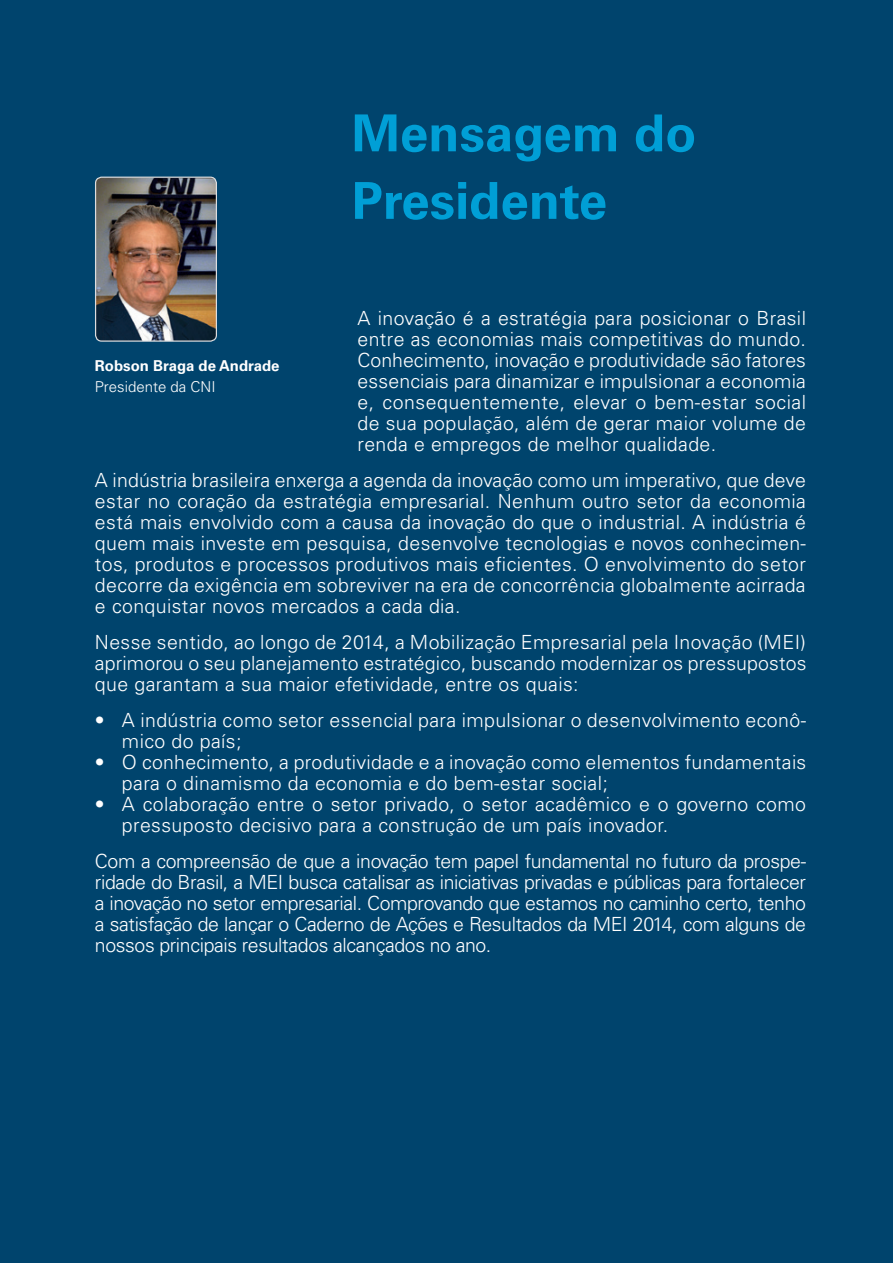
<style>
.page{position:relative;width:893px;height:1263px;background:#00446d}
.page>*{position:absolute;margin:0;border:0;box-sizing:border-box;transform-origin:0 0}
.t1{font:700 51px/67.5px "Univers LT Std";color:#009fd6}
.t2{font:300 19.5px/21px "Univers LT Std";letter-spacing:.02em;color:#fff;text-align:justify}
.t3{font:700 15px "Univers LT Std";color:#fff}
.t4{font:300 15px "Univers LT Std";color:#fff}
</style>
<div class="page">
<img style="left:96px;top:177px;width:120px;height:163px">
<div style="left:95px;top:177px;width:122px;height:165px;border:1px solid #dcdddf;border-radius:6px"></div>
<h1 class="t1" style="left:352px;top:100px;width:346px">Mensagem do<br>Presidente</h1>
<p class="t2" style="left:357px;top:308px;width:450px">A inovação é a estratégia para posicionar o Brasil entre as economias mais competitivas do mundo.<br>Conhecimento, inovação e produtividade são fatores essenciais para dinamizar e impulsionar a economia e, consequentemente, elevar o bem-estar social de sua população, além de gerar maior volume de renda e empregos de melhor qualidade.</p>
<p class="t2" style="left:95px;top:470px;width:713px">A indústria brasileira enxerga a agenda da inovação como um imperativo, que deve estar no coração da estratégia empresarial. Nenhum outro setor da economia está mais envolvido com a causa da inovação do que o industrial. A indústria é quem mais investe em pesquisa, desenvolve tecnologias e novos conhecimen&shy;tos, produtos e processos produtivos mais eficientes. O envolvimento do setor decorre da exigência em sobreviver na era de concorrência globalmente acirrada e conquistar novos mercados a cada dia.</p>
<p class="t2" style="left:95px;top:632px;width:713px">Nesse sentido, ao longo de 2014, a Mobilização Empresarial pela Inovação (MEI) aprimorou o seu planejamento estratégico, buscando modernizar os pressupostos que garantam a sua maior efetividade, entre os quais:</p>
<p class="t2" style="left:122px;top:710px;width:686px;text-indent:-27px">• A indústria como setor essencial para impulsionar o desenvolvimento econô&shy;mico do país;</p>
<p class="t2" style="left:122px;top:752px;width:686px;text-indent:-27px">• O conhecimento, a produtividade e a inovação como elementos fundamentais para o dinamismo da economia e do bem-estar social;</p>
<p class="t2" style="left:122px;top:794px;width:686px;text-indent:-27px">• A colaboração entre o setor privado, o setor acadêmico e o governo como pressuposto decisivo para a construção de um país inovador.</p>
<p class="t2" style="left:95px;top:851px;width:713px">Com a compreensão de que a inovação tem papel fundamental no futuro da prospe&shy;ridade do Brasil, a MEI busca catalisar as iniciativas privadas e públicas para fortalecer a inovação no setor empresarial. Comprovando que estamos no caminho certo, tenho a satisfação de lançar o Caderno de Ações e Resultados da MEI 2014, com alguns de nossos principais resultados alcançados no ano.</p>
<p class="t3" style="left:95px;top:357px;width:186px">Robson Braga de Andrade</p>
<p class="t4" style="left:95px;top:377px;width:122px">Presidente da CNI</p>
</div>
